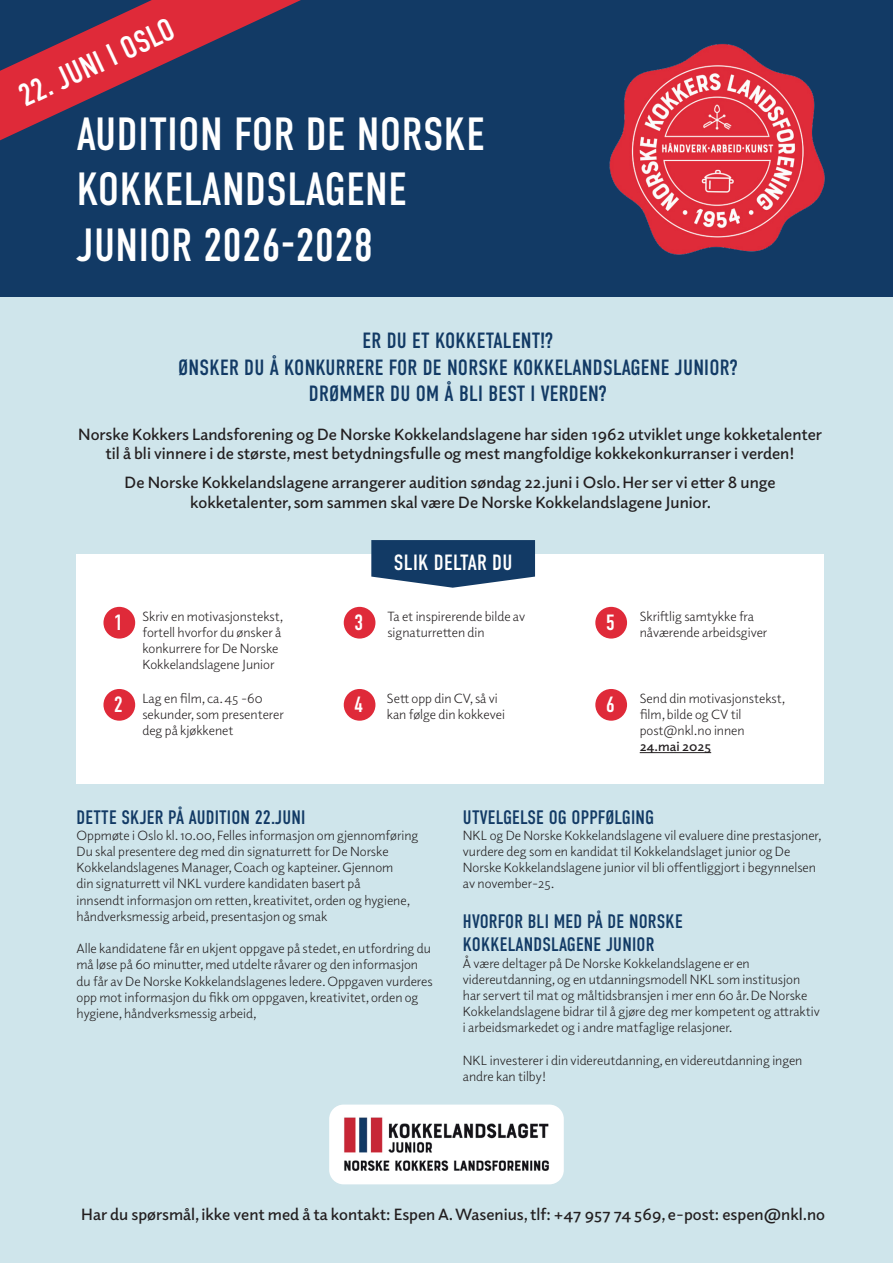
<style>
.page{position:relative;width:893px;height:1263px;background:#fff}
.page>*{position:absolute;margin:0;border:0;box-sizing:border-box;transform-origin:0 0}
.t1{font:46.5px/55.8px "DIN Condensed";letter-spacing:.01em;color:#fff}
.t2{font:31.65px "DIN Condensed";color:#fff}
.t3{font:22.05px/26.4px "DIN Condensed";letter-spacing:.01em;color:#123a65;text-align:center}
.t4{font:22.05px "DIN Condensed";letter-spacing:.01em;color:#fff}
.t5{font:19.5px/23.4px "DIN Condensed";letter-spacing:.01em;color:#123a65}
.t6{font:600 16.5px/19.8px "Elido";color:#231f20;text-align:center}
.t7{font:13.5px/16.2px "Elido";color:#231f20}
.t8{font:600 13.5px "Elido";color:#231f20}
</style>
<div class="page">
<div style="left:0;top:297px;width:893px;height:966px;background:#cfe5eb"></div>
<div style="left:77px;top:554px;width:747px;height:229px;background:#fff"></div>
<div style="left:0;top:0;width:893px;height:297px;background:#123a65"></div>
<img style="left:609px;top:44px;width:216px;height:211px">
<div style="left:329px;top:1104px;width:235px;height:80px;background:#fff;border-radius:14px"></div>
<img style="left:344px;top:1117px;width:205px;height:54px">
<svg style="left:0;top:0;width:301px;height:140px"></svg>
<hr style="left:640px;top:752px;width:71px;height:1px;background:#231f20">
<div style="left:103px;top:607px;width:32px;height:32px;background:#df2a39;border-radius:50%"></div>
<div style="left:103px;top:689px;width:32px;height:32px;background:#df2a39;border-radius:50%"></div>
<div style="left:344px;top:607px;width:31px;height:32px;background:#df2a39;border-radius:50%"></div>
<div style="left:344px;top:689px;width:31px;height:32px;background:#df2a39;border-radius:50%"></div>
<div style="left:595px;top:607px;width:32px;height:32px;background:#df2a39;border-radius:50%"></div>
<div style="left:595px;top:689px;width:32px;height:32px;background:#df2a39;border-radius:50%"></div>
<svg style="left:371px;top:540px;width:164px;height:48px;background:#2f5278"></svg>
<h2 class="t2" style="left:13px;top:82px;width:169px;rotate:-25deg">22. JUNI I OSLO</h2>
<h1 class="t1" style="left:77px;top:107px;width:410px">AUDITION FOR DE NORSKE<br>KOKKELANDSLAGENE<br>JUNIOR 2026-2028</h1>
<h3 class="t3" style="left:178px;top:328px;width:561px">ER DU ET KOKKETALENT!?<br>ØNSKER DU Å KONKURRERE FOR DE NORSKE KOKKELANDSLAGENE JUNIOR?<br>DRØMMER DU OM Å BLI BEST I VERDEN?</h3>
<p class="t6" style="left:78px;top:423px;width:745px">Norske Kokkers Landsforening og De Norske Kokkelandslagene har siden 1962 utviklet unge kokketalenter til å bli vinnere i de største, mest betydningsfulle og mest mangfoldige kokkekonkurranser i verden!</p>
<p class="t6" style="left:125px;top:471px;width:652px">De Norske Kokkelandslagene arrangerer audition søndag 22.juni i Oslo. Her ser vi etter 8 unge kokketalenter, som sammen skal være De Norske Kokkelandslagene Junior.</p>
<h3 class="t4" style="left:114px;top:610px;width:11px">1</h3>
<h3 class="t4" style="left:114px;top:692px;width:11px">2</h3>
<p class="t7" style="left:142px;top:607px;width:143px">Skriv en motivasjonstekst, fortell hvorfor du ønsker å konkurrere for De Norske<br>Kokkelandslagene Junior</p>
<p class="t7" style="left:142px;top:689px;width:143px">Lag en film, ca. 45 -60 sekunder, som presenterer deg på kjøkkenet</p>
<h3 class="t4" style="left:354px;top:610px;width:11px">3</h3>
<h3 class="t4" style="left:354px;top:692px;width:11px">4</h3>
<h3 class="t4" style="left:394px;top:550px;width:120px">SLIK DELTAR DU</h3>
<p class="t7" style="left:387px;top:607px;width:139px">Ta et inspirerende bilde av signaturretten din</p>
<p class="t7" style="left:387px;top:689px;width:120px">Sett opp din CV, så vi kan følge din kokkevei</p>
<h3 class="t4" style="left:606px;top:610px;width:11px">5</h3>
<h3 class="t4" style="left:606px;top:692px;width:11px">6</h3>
<p class="t7" style="left:640px;top:607px;width:129px">Skriftlig samtykke fra nåværende arbeidsgiver</p>
<p class="t7" style="left:640px;top:689px;width:147px">Send din motivasjonstekst, film, bilde og CV til post@nkl.no innen</p>
<p class="t8" style="left:640px;top:737px;width:73px">24.mai 2025</p>
<h3 class="t5" style="left:77px;top:805px;width:230px">DETTE SKJER PÅ AUDITION 22.JUNI</h3>
<p class="t7" style="left:77px;top:827px;width:343px">Oppmøte i Oslo kl. 10.00, Felles informasjon om gjennomføring Du skal presentere deg med din signaturrett for De Norske Kokkelandslagenes Manager, Coach og kapteiner. Gjennom<br>din signaturrett vil NKL vurdere kandidaten basert på<br>innsendt informasjon om retten, kreativitet, orden og hygiene, håndverksmessig arbeid, presentasjon og smak</p>
<p class="t7" style="left:77px;top:940px;width:358px">Alle kandidatene får en ukjent oppgave på stedet, en utfordring du må løse på 60 minutter, med utdelte råvarer og den informasjon du får av De Norske Kokkelandslagenes ledere. Oppgaven vurderes opp mot informasjon du fikk om oppgaven, kreativitet, orden og hygiene, håndverksmessig arbeid,</p>
<h3 class="t5" style="left:463px;top:805px;width:193px">UTVELGELSE OG OPPFØLGING</h3>
<p class="t7" style="left:463px;top:827px;width:360px">NKL og De Norske Kokkelandslagene vil evaluere dine prestasjoner, vurdere deg som en kandidat til Kokkelandslaget junior og De Norske Kokkelandslagene junior vil bli offentliggjort i begynnelsen av november-25.</p>
<h3 class="t5" style="left:463px;top:910px;width:221px">HVORFOR BLI MED PÅ DE NORSKE<br>KOKKELANDSLAGENE JUNIOR</h3>
<p class="t7" style="left:463px;top:954px;width:358px">Å være deltager på De Norske Kokkelandslagene er en videreutdanning, og en utdanningsmodell NKL som institusjon har servert til mat og måltidsbransjen i mer enn 60 år. De Norske Kokkelandslagene bidrar til å gjøre deg mer kompetent og attraktiv i arbeidsmarkedet og i andre matfaglige relasjoner.</p>
<p class="t7" style="left:463px;top:1052px;width:341px">NKL investerer i din videreutdanning, en videreutdanning ingen andre kan tilby!</p>
<p class="t6" style="left:81px;top:1203px;width:745px">Har du spørsmål, ikke vent med å ta kontakt: Espen A. Wasenius, tlf: +47 957 74 569, e-post: espen@nkl.no</p>
</div>
